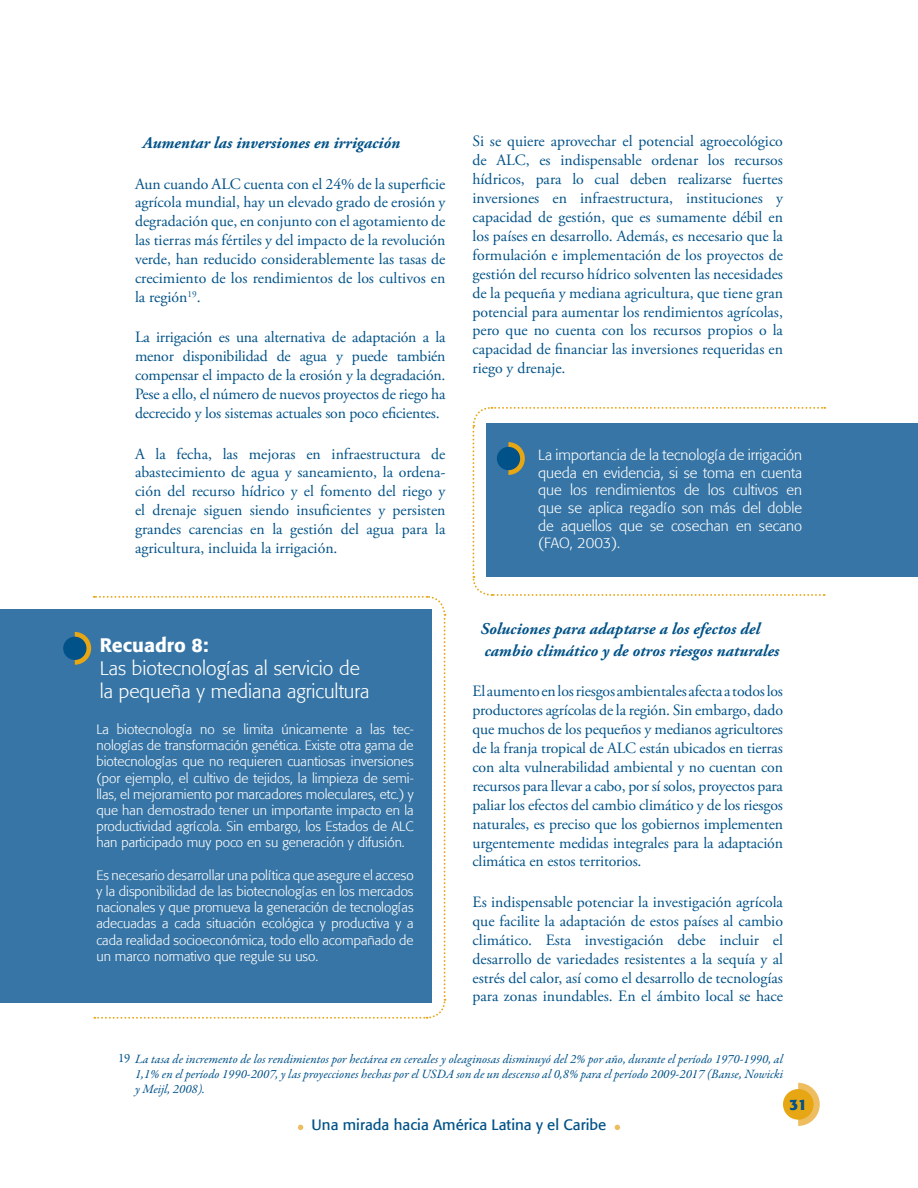
<style>
.page{position:relative;width:918px;height:1188px;background:#fff}
.page>*{position:absolute;margin:0;border:0;box-sizing:border-box;transform-origin:0 0}
.t1{font:300 19.5px/23.4px "Formata";color:#fff}
.t2{font:500 19.5px "Formata";color:#fff}
.t3{font:italic 700 16.5px/21.6px "Adobe Garamond Pro";color:#005288}
.t4{font:15.75px/18.9px "Adobe Garamond Pro";color:#005288;text-align:justify}
.t5{font:15px "Formata";color:#005288}
.t6{font:700 15px "Formata";color:#005288}
.t7{font:300 14.7px/17.7px "Formata";color:#fff;text-align:justify}
.t8{font:300 13.5px/16.2px "Formata";color:#fff;text-align:justify}
.t9{font:italic 12.75px/15.3px "Garamond Premr Pro";color:#005288;text-align:justify}
.s1{font-style:normal}
</style>
<div class="page">
<svg style="left:298px;top:1125px;width:5px;height:5px"></svg>
<svg style="left:615px;top:1125px;width:5px;height:5px"></svg>
<svg style="left:798px;top:1083px;width:22px;height:43px"></svg>
<div style="left:783px;top:1089px;width:31px;height:31px;background:#e7a614;border-radius:50%"></div>
<div style="left:0;top:609px;width:432px;height:394px;background:#3675a5"></div>
<svg style="left:75px;top:595px;width:372px;height:424px"></svg>
<div style="left:63px;top:637px;width:23px;height:23px;background:#005288;border-radius:50%"></div>
<div style="left:486px;top:423px;width:432px;height:154px;background:#3675a5"></div>
<svg style="left:472px;top:406px;width:353px;height:190px"></svg>
<div style="left:497px;top:447px;width:23px;height:23px;background:#005288;border-radius:50%"></div>
<p class="t3" style="left:143px;top:133px;width:259px">Aumentar las inversiones en irrigación</p>
<p class="t4" style="left:135px;top:175px;width:312px">Aun cuando ALC cuenta con el 24% de la superficie agrícola mundial, hay un elevado grado de erosión y degradación que, en conjunto con el agotamiento de las tierras más fértiles y del impacto de la revolución verde, han reducido considerablemente las tasas de crecimiento de los rendimientos de los cultivos en la región<sup>19</sup>.</p>
<p class="t4" style="left:135px;top:329px;width:312px">La irrigación es una alternativa de adaptación a la menor disponibilidad de agua y puede también compensar el impacto de la erosión y la degradación.<br>Pese a ello, el número de nuevos proyectos de riego ha decrecido y los sistemas actuales son poco eficientes.</p>
<p class="t4" style="left:135px;top:445px;width:312px">A la fecha, las mejoras en infraestructura de abastecimiento de agua y saneamiento, la ordena&shy;ción del recurso hídrico y el fomento del riego y el drenaje siguen siendo insuficientes y persisten grandes carencias en la gestión del agua para la agricultura, incluida la irrigación.</p>
<p class="t2" style="left:100px;top:636px;width:110px">Recuadro 8:</p>
<p class="t1" style="left:100px;top:658px;width:271px">Las biotecnologías al servicio de la pequeña y mediana agricultura</p>
<p class="t8" style="left:96px;top:722px;width:319px">La biotecnología no se limita únicamente a las tec&shy;nologías de transformación genética. Existe otra gama de biotecnologías que no requieren cuantiosas inversiones (por ejemplo, el cultivo de tejidos, la limpieza de semi&shy;llas, el mejoramiento por marcadores moleculares, etc.) y que han demostrado tener un importante impacto en la productividad agrícola. Sin embargo, los Estados de ALC han participado muy poco en su generación y difusión.</p>
<p class="t8" style="left:96px;top:868px;width:319px">Es necesario desarrollar una política que asegure el acceso y la disponibilidad de las biotecnologías en los mercados nacionales y que promueva la generación de tecnologías adecuadas a cada situación ecológica y productiva y a cada realidad socioeconómica, todo ello acompañado de un marco normativo que regule su uso.</p>
<p class="t4" style="left:472px;top:133px;width:312px">Si se quiere aprovechar el potencial agroecológico de ALC, es indispensable ordenar los recursos hídricos, para lo cual deben realizarse fuertes inversiones en infraestructura, instituciones y capacidad de gestión, que es sumamente débil en los países en desarrollo. Además, es necesario que la formulación e implementación de los proyectos de gestión del recurso hídrico solventen las necesidades de la pequeña y mediana agricultura, que tiene gran potencial para aumentar los rendimientos agrícolas, pero que no cuenta con los recursos propios o la capacidad de financiar las inversiones requeridas en riego y drenaje.</p>
<p class="t7" style="left:538px;top:447px;width:265px">La importancia de la tecnología de irrigación queda en evidencia, si se toma en cuenta que los rendimientos de los cultivos en que se aplica regadío son más del doble de aquellos que se cosechan en secano (FAO, 2003).</p>
<p class="t3" style="left:480px;top:620px;width:300px">Soluciones para adaptarse a los efectos del cambio climático y de otros riesgos naturales</p>
<p class="t4" style="left:472px;top:683px;width:312px">El aumento en los riesgos ambientales afecta a todos los productores agrícolas de la región. Sin embargo, dado que muchos de los pequeños y medianos agricultores de la franja tropical de ALC están ubicados en tierras con alta vulnerabilidad ambiental y no cuentan con recursos para llevar a cabo, por sí solos, proyectos para paliar los efectos del cambio climático y de los riesgos naturales, es preciso que los gobiernos implementen urgentemente medidas integrales para la adaptación climática en estos territorios.</p>
<p class="t4" style="left:472px;top:894px;width:312px">Es indispensable potenciar la investigación agrícola que facilite la adaptación de estos países al cambio climático. Esta investigación debe incluir el desarrollo de variedades resistentes a la sequía y al estrés del calor, así como el desarrollo de tecnologías para zonas inundables. En el ámbito local se hace</p>
<p class="t9" style="left:135px;top:1052px;width:650px;text-indent:-17px"><span class="s1">19</span> La tasa de incremento de los rendimientos por hectárea en cereales y oleaginosas disminuyó del 2% por año, durante el período 1970-1990, al 1,1% en el período 1990-2007, y las proyecciones hechas por el USDA son de un descenso al 0,8% para el período 2009-2017 (Banse, Nowicki y Meijl, 2008).</p>
<p class="t5" style="left:312px;top:1118px;width:296px">Una mirada hacia América Latina y el Caribe</p>
<p class="t6" style="left:790px;top:1098px;width:19px">31</p>
</div>
